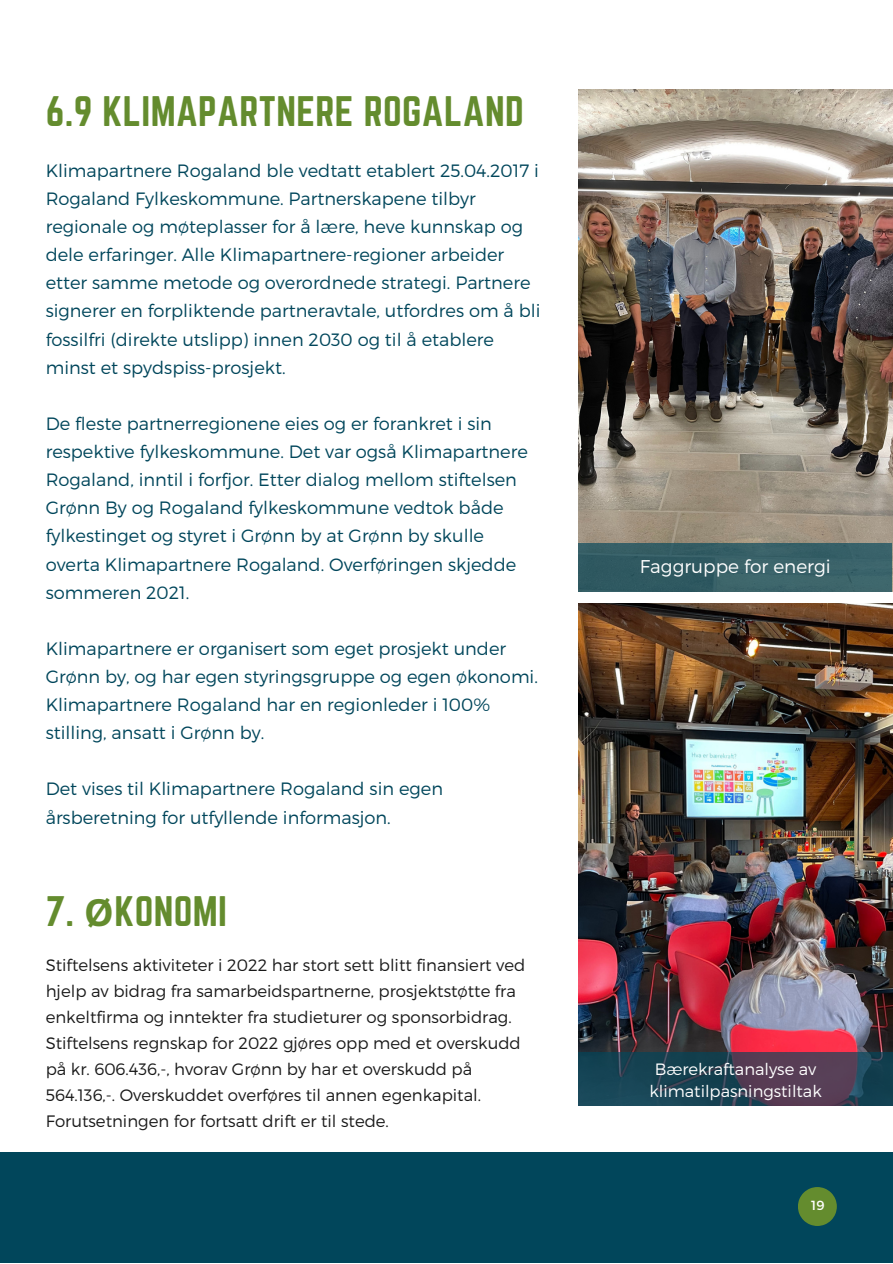
<style>
.page{position:relative;width:893px;height:1264px;background:#fff}
.page>*{position:absolute;margin:0;border:0;box-sizing:border-box;transform-origin:0 0}
.t1{font:37.35px "Norwester";letter-spacing:.01em;color:#648c2e}
.t2{font:300 18.45px "Montserrat";color:#fff}
.t3{font:300 17.85px/28px "Montserrat";color:#01465b}
.t4{font:300 16.5px/25.8px "Montserrat";color:#191919}
.t5{font:300 16.35px/22.5px "Montserrat";color:#fff;text-align:center}
.t6{font:13.2px "Montserrat";color:#fff}
.s1{font-family:"Noto Sans";font-weight:700}
</style>
<div class="page">
<img style="left:578px;top:89px;width:314px;height:503px">
<img style="left:578px;top:603px;width:314px;height:449px">
<div style="left:0;top:1152px;width:892px;height:110px;background:#01465b"></div>
<svg style="left:798px;top:1187px;width:38px;height:38px"></svg>
<div style="left:578px;top:543px;width:313px;height:48px;background:#375f67"></div>
<svg style="left:578px;top:1052px;width:314px;height:53px;background:#2f4053"></svg>
<h1 class="t1" style="left:46px;top:88px;width:479px">6.9 KLIMAPARTNERE ROGALAND</h1>
<p class="t3" style="left:46px;top:156px;width:496px">Klimapartnere Rogaland ble vedtatt etablert 25.04.2017 i Rogaland Fylkeskommune. Partnerskapene tilbyr regionale og møteplasser for å lære, heve kunnskap og dele erfaringer. Alle Klimapartnere-regioner arbeider etter samme metode og overordnede strategi. Partnere signerer en forpliktende partneravtale, utfordres om å bli fossilfri (direkte utslipp) innen 2030 og til å etablere minst et spydspiss-prosjekt.</p>
<p class="t3" style="left:46px;top:408px;width:483px">De fleste partnerregionene eies og er forankret i sin respektive fylkeskommune. Det var også Klimapartnere Rogaland, inntil i forfjor. Etter dialog mellom stiftelsen Grønn By og Rogaland fylkeskommune vedtok både fylkestinget og styret i Grønn by at Grønn by skulle overta Klimapartnere Rogaland. Overføringen skjedde sommeren 2021.</p>
<p class="t3" style="left:46px;top:633px;width:493px">Klimapartnere er organisert som eget prosjekt under Grønn by, og har egen styringsgruppe og egen økonomi.<br>Klimapartnere Rogaland har en regionleder i 100% stilling, ansatt i Grønn by.</p>
<p class="t3" style="left:46px;top:774px;width:399px">Det vises til Klimapartnere Rogaland sin egen årsberetning for utfyllende informasjon.</p>
<h1 class="t1" style="left:46px;top:889px;width:183px">7. <span class="s1">Ø</span>KONOMI</h1>
<p class="t4" style="left:46px;top:951px;width:481px">Stiftelsens aktiviteter i 2022 har stort sett blitt finansiert ved hjelp av bidrag fra samarbeidspartnerne, prosjektstøtte fra enkeltfirma og inntekter fra studieturer og sponsorbidrag.<br>Stiftelsens regnskap for 2022 gjøres opp med et overskudd på kr. 606.436,-, hvorav Grønn by har et overskudd på 564.136,-. Overskuddet overføres til annen egenkapital.<br>Forutsetningen for fortsatt drift er til stede.</p>
<p class="t2" style="left:640px;top:554px;width:192px">Faggruppe for energi</p>
<p class="t5" style="left:649px;top:1056px;width:174px">Bærekraftanalyse av klimatilpasningstiltak</p>
<p class="t6" style="left:811px;top:1196px;width:15px">19</p>
</div>
